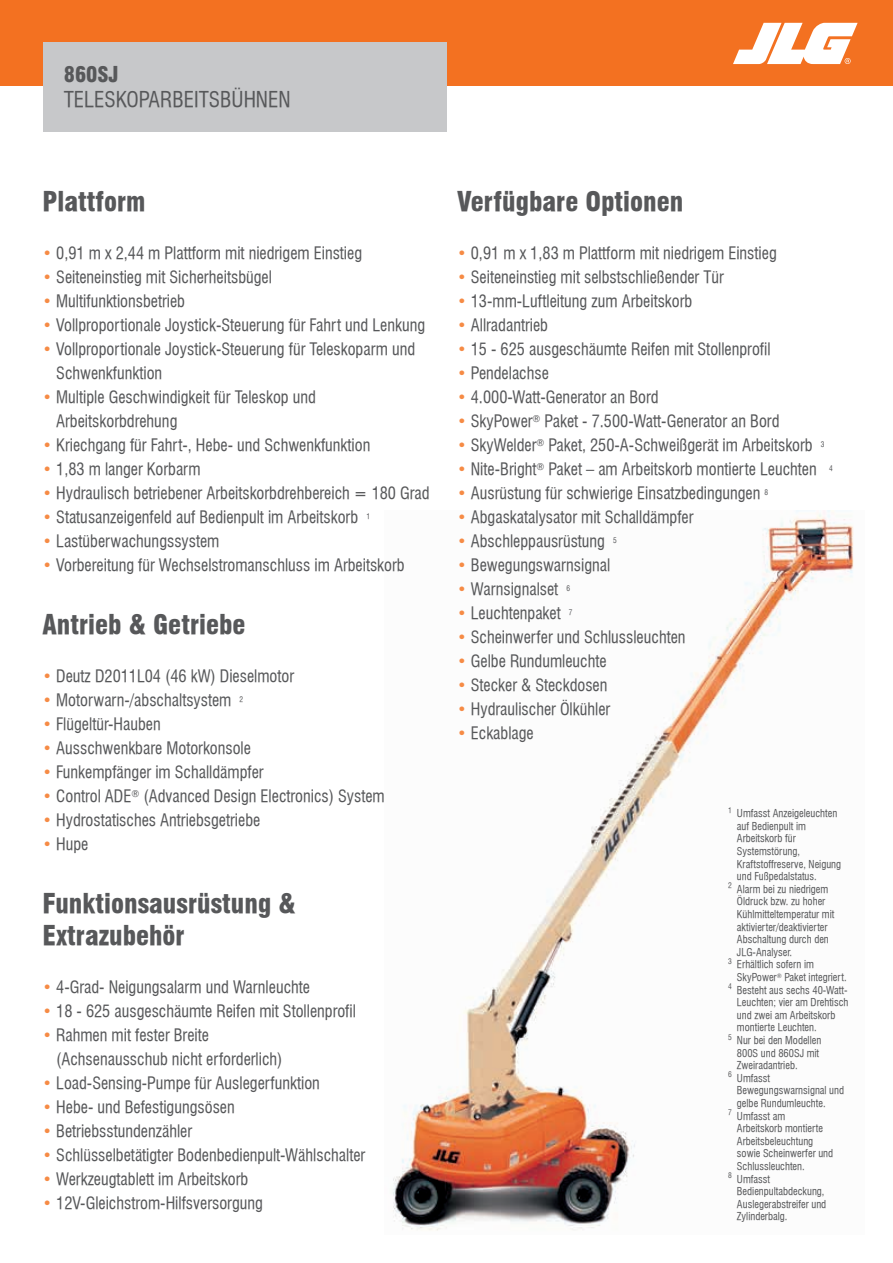
<style>
.page{position:relative;width:893px;height:1263px;background:#fff}
.page>*{position:absolute;margin:0;border:0;box-sizing:border-box;transform-origin:0 0}
.t1{font:26.25px/31.5px "Swiss 721 Black Condensed BT";color:#57585a}
.t2{font:21px "Swiss 721 Condensed BT";color:#57585a}
.t3{font:21px "Swiss 721 Black Condensed BT";color:#57585a}
.t4{font:16.5px/24px "Swiss 721 Condensed BT";color:#57585a}
.t5{font:10.5px "Swiss 721 Condensed BT";color:#57585a}
.s1{color:#f68b45}
</style>
<div class="page">
<div style="left:0;top:0;width:893px;height:85px;background:#f37121"></div>
<div style="left:43px;top:43px;width:403px;height:89px;background:#c7c8ca"></div>
<svg style="left:733px;top:23px;width:125px;height:41px"></svg>
<img style="left:392px;top:510px;width:462px;height:721px">
<p class="t3" style="left:64px;top:62px;width:56px">860SJ</p>
<p class="t2" style="left:64px;top:87px;width:228px">TELESKOPARBEITSBÜHNEN</p>
<h1 class="t1" style="left:43px;top:186px;width:104px">Plattform</h1>
<p class="t4" style="left:43px;top:241px;width:321px"><span class="s1">•</span> 0,91 m x 2,44 m Plattform mit niedrigem Einstieg</p>
<p class="t4" style="left:43px;top:265px;width:231px"><span class="s1">•</span> Seiteneinstieg mit Sicherheitsbügel</p>
<p class="t4" style="left:43px;top:289px;width:144px"><span class="s1">•</span> Multifunktionsbetrieb</p>
<p class="t4" style="left:43px;top:313px;width:384px"><span class="s1">•</span> Vollproportionale Joystick-Steuerung für Fahrt und Lenkung</p>
<p class="t4" style="left:56px;top:337px;width:360px;text-indent:-14px"><span class="s1">•</span> Vollproportionale Joystick-Steuerung für Teleskoparm und<br>Schwenkfunktion</p>
<p class="t4" style="left:56px;top:385px;width:261px;text-indent:-14px"><span class="s1">•</span> Multiple Geschwindigkeit für Teleskop und<br>Arbeitskorbdrehung</p>
<p class="t4" style="left:43px;top:433px;width:329px"><span class="s1">•</span> Kriechgang für Fahrt-, Hebe- und Schwenkfunktion</p>
<p class="t4" style="left:43px;top:457px;width:160px"><span class="s1">•</span> 1,83 m langer Korbarm</p>
<p class="t4" style="left:43px;top:481px;width:389px"><span class="s1">•</span> Hydraulisch betriebener Arbeitskorbdrehbereich = 180 Grad</p>
<p class="t4" style="left:43px;top:505px;width:329px"><span class="s1">•</span> Statusanzeigenfeld auf Bedienpult im Arbeitskorb <sup>1</sup></p>
<p class="t4" style="left:43px;top:529px;width:178px"><span class="s1">•</span> Lastüberwachungssystem</p>
<p class="t4" style="left:43px;top:553px;width:364px"><span class="s1">•</span> Vorbereitung für Wechselstromanschluss im Arbeitskorb</p>
<h1 class="t1" style="left:43px;top:609px;width:205px">Antrieb &amp; Getriebe</h1>
<p class="t4" style="left:43px;top:664px;width:253px"><span class="s1">•</span> Deutz D2011L04 (46 kW) Dieselmotor</p>
<p class="t4" style="left:43px;top:688px;width:202px"><span class="s1">•</span> Motorwarn-/abschaltsystem <sup>2</sup></p>
<p class="t4" style="left:43px;top:712px;width:120px"><span class="s1">•</span> Flügeltür-Hauben</p>
<p class="t4" style="left:43px;top:736px;width:210px"><span class="s1">•</span> Ausschwenkbare Motorkonsole</p>
<p class="t4" style="left:43px;top:760px;width:223px"><span class="s1">•</span> Funkempfänger im Schalldämpfer</p>
<p class="t4" style="left:43px;top:784px;width:344px"><span class="s1">•</span> Control ADE<sup>®</sup> (Advanced Design Electronics) System</p>
<p class="t4" style="left:43px;top:808px;width:219px"><span class="s1">•</span> Hydrostatisches Antriebsgetriebe</p>
<p class="t4" style="left:43px;top:832px;width:47px"><span class="s1">•</span> Hupe</p>
<h1 class="t1" style="left:43px;top:888px;width:255px">Funktionsausrüstung &amp;<br>Extrazubehör</h1>
<p class="t4" style="left:43px;top:975px;width:269px"><span class="s1">•</span> 4-Grad- Neigungsalarm und Warnleuchte</p>
<p class="t4" style="left:43px;top:999px;width:315px"><span class="s1">•</span> 18 - 625 ausgeschäumte Reifen mit Stollenprofil</p>
<p class="t4" style="left:56px;top:1023px;width:228px;text-indent:-14px"><span class="s1">•</span> Rahmen mit fester Breite (Achsenausschub nicht erforderlich)</p>
<p class="t4" style="left:43px;top:1071px;width:279px"><span class="s1">•</span> Load-Sensing-Pumpe für Auslegerfunktion</p>
<p class="t4" style="left:43px;top:1095px;width:194px"><span class="s1">•</span> Hebe- und Befestigungsösen</p>
<p class="t4" style="left:43px;top:1119px;width:151px"><span class="s1">•</span> Betriebsstundenzähler</p>
<p class="t4" style="left:43px;top:1143px;width:324px"><span class="s1">•</span> Schlüsselbetätigter Bodenbedienpult-Wählschalter</p>
<p class="t4" style="left:43px;top:1167px;width:207px"><span class="s1">•</span> Werkzeugtablett im Arbeitskorb</p>
<p class="t4" style="left:43px;top:1191px;width:222px"><span class="s1">•</span> 12V-Gleichstrom-Hilfsversorgung</p>
<h1 class="t1" style="left:457px;top:186px;width:228px">Verfügbare Optionen</h1>
<p class="t4" style="left:457px;top:241px;width:321px"><span class="s1">•</span> 0,91 m x 1,83 m Plattform mit niedrigem Einstieg</p>
<p class="t4" style="left:457px;top:265px;width:268px"><span class="s1">•</span> Seiteneinstieg mit selbstschließender Tür</p>
<p class="t4" style="left:457px;top:289px;width:237px"><span class="s1">•</span> 13-mm-Luftleitung zum Arbeitskorb</p>
<p class="t4" style="left:457px;top:313px;width:92px"><span class="s1">•</span> Allradantrieb</p>
<p class="t4" style="left:457px;top:337px;width:315px"><span class="s1">•</span> 15 - 625 ausgeschäumte Reifen mit Stollenprofil</p>
<p class="t4" style="left:457px;top:361px;width:93px"><span class="s1">•</span> Pendelachse</p>
<p class="t4" style="left:457px;top:385px;width:203px"><span class="s1">•</span> 4.000-Watt-Generator an Bord</p>
<p class="t4" style="left:457px;top:409px;width:324px"><span class="s1">•</span> SkyPower<sup>®</sup> Paket - 7.500-Watt-Generator an Bord</p>
<p class="t4" style="left:457px;top:433px;width:369px"><span class="s1">•</span> SkyWelder<sup>®</sup> Paket, 250-A-Schweißgerät im Arbeitskorb <sup>3</sup></p>
<p class="t4" style="left:457px;top:457px;width:377px"><span class="s1">•</span> Nite-Bright<sup>®</sup> Paket – am Arbeitskorb montierte Leuchten <sup>4</sup></p>
<p class="t4" style="left:457px;top:481px;width:313px"><span class="s1">•</span> Ausrüstung für schwierige Einsatzbedingungen <sup>8</sup></p>
<p class="t4" style="left:457px;top:505px;width:238px"><span class="s1">•</span> Abgaskatalysator mit Schalldämpfer</p>
<p class="t4" style="left:457px;top:529px;width:161px"><span class="s1">•</span> Abschleppausrüstung <sup>5</sup></p>
<p class="t4" style="left:457px;top:553px;width:155px"><span class="s1">•</span> Bewegungswarnsignal</p>
<p class="t4" style="left:457px;top:577px;width:115px"><span class="s1">•</span> Warnsignalset <sup>6</sup></p>
<p class="t4" style="left:457px;top:601px;width:117px"><span class="s1">•</span> Leuchtenpaket <sup>7</sup></p>
<p class="t4" style="left:457px;top:625px;width:230px"><span class="s1">•</span> Scheinwerfer und Schlussleuchten</p>
<p class="t4" style="left:457px;top:649px;width:151px"><span class="s1">•</span> Gelbe Rundumleuchte</p>
<p class="t4" style="left:457px;top:673px;width:152px"><span class="s1">•</span> Stecker &amp; Steckdosen</p>
<p class="t4" style="left:457px;top:697px;width:155px"><span class="s1">•</span> Hydraulischer Ölkühler</p>
<p class="t4" style="left:457px;top:721px;width:78px"><span class="s1">•</span> Eckablage</p>
<p class="t5" style="left:728px;top:807px;width:111px"><sup>1</sup> Umfasst Anzeigeleuchten</p>
<p class="t5" style="left:737px;top:820px;width:71px">auf Bedienpult im</p>
<p class="t5" style="left:737px;top:832px;width:60px">Arbeitskorb für</p>
<p class="t5" style="left:737px;top:845px;width:65px">Systemstörung,</p>
<p class="t5" style="left:737px;top:857px;width:106px">Kraftstoffreserve, Neigung</p>
<p class="t5" style="left:737px;top:870px;width:81px">und Fußpedalstatus.</p>
<p class="t5" style="left:728px;top:883px;width:102px"><sup>2</sup> Alarm bei zu niedrigem</p>
<p class="t5" style="left:737px;top:895px;width:90px">Öldruck bzw. zu hoher</p>
<p class="t5" style="left:737px;top:908px;width:99px">Kühlmitteltemperatur mit</p>
<p class="t5" style="left:737px;top:920px;width:92px">aktivierter/deaktivierter</p>
<p class="t5" style="left:737px;top:933px;width:93px">Abschaltung durch den</p>
<p class="t5" style="left:737px;top:946px;width:57px">JLG-Analyser.</p>
<p class="t5" style="left:728px;top:958px;width:87px"><sup>3</sup> Erhältlich sofern im</p>
<p class="t5" style="left:737px;top:971px;width:111px">SkyPower<sup>®</sup> Paket integriert.</p>
<p class="t5" style="left:728px;top:983px;width:121px"><sup>4</sup> Besteht aus sechs 40-Watt-</p>
<p class="t5" style="left:737px;top:996px;width:113px">Leuchten; vier am Drehtisch</p>
<p class="t5" style="left:737px;top:1009px;width:100px">und zwei am Arbeitskorb</p>
<p class="t5" style="left:737px;top:1021px;width:81px">montierte Leuchten.</p>
<p class="t5" style="left:728px;top:1034px;width:95px"><sup>5</sup> Nur bei den Modellen</p>
<p class="t5" style="left:737px;top:1046px;width:84px">800S und 860SJ mit</p>
<p class="t5" style="left:737px;top:1059px;width:62px">Zweiradantrieb.</p>
<p class="t5" style="left:728px;top:1072px;width:44px"><sup>6</sup> Umfasst</p>
<p class="t5" style="left:737px;top:1084px;width:109px">Bewegungswarnsignal und</p>
<p class="t5" style="left:737px;top:1097px;width:90px">gelbe Rundumleuchte.</p>
<p class="t5" style="left:728px;top:1109px;width:59px"><sup>7</sup> Umfasst am</p>
<p class="t5" style="left:737px;top:1122px;width:88px">Arbeitskorb montierte</p>
<p class="t5" style="left:737px;top:1135px;width:78px">Arbeitsbeleuchtung</p>
<p class="t5" style="left:737px;top:1147px;width:98px">sowie Scheinwerfer und</p>
<p class="t5" style="left:737px;top:1160px;width:69px">Schlussleuchten.</p>
<p class="t5" style="left:728px;top:1172px;width:44px"><sup>8</sup> Umfasst</p>
<p class="t5" style="left:737px;top:1185px;width:89px">Bedienpultabdeckung,</p>
<p class="t5" style="left:737px;top:1198px;width:91px">Auslegerabstreifer und</p>
<p class="t5" style="left:737px;top:1210px;width:52px">Zylinderbalg.</p>
</div>
